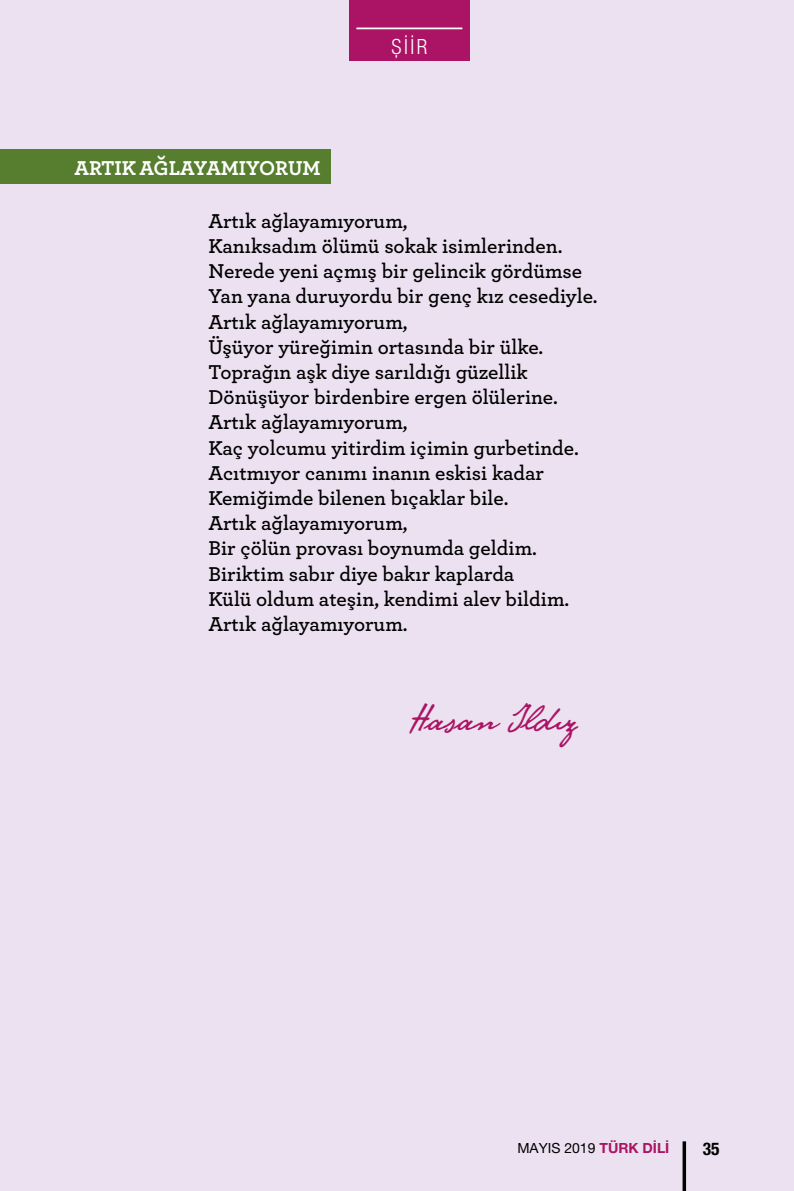
<style>
.page{position:relative;width:794px;height:1191px;background:#ece1f0}
.page>*{position:absolute;margin:0;border:0;box-sizing:border-box;transform-origin:0 0}
.t1{font:35px "Atatrk";color:#ab1464}
.t2{font:600 21px/25.2px "Archer";color:#000}
.t3{font:700 21px "Archer";color:#fff}
.t4{font:300 condensed 21px "Helvetica Neue LT Pro";color:#fff}
.t5{font:700 condensed 17.5px "Helvetica Neue LT Pro";color:#000}
.t6{font:14px "Helvetica Neue LT Pro";color:#000}
.s1{font-weight:700;color:#ab1464}
</style>
<div class="page">
<div style="left:349px;top:0;width:120px;height:61px;background:#ab1464"></div>
<hr style="left:356px;top:28px;width:106px;height:1px;background:#fff">
<svg style="left:682px;top:1141px;width:4px;height:50px"></svg>
<div style="left:0;top:149px;width:330px;height:35px;background:#577e2e"></div>
<p class="t3" style="left:74px;top:151px;width:248px">ARTIK AĞLAYAMIYORUM</p>
<p class="t4" style="left:391px;top:34px;width:37px">ŞİİR</p>
<p class="t2" style="left:208px;top:207px;width:391px">Artık ağlayamıyorum,<br>Kanıksadım ölümü sokak isimlerinden.<br>Nerede yeni açmış bir gelincik gördümse Yan yana duruyordu bir genç kız cesediyle.<br>Artık ağlayamıyorum,<br>Üşüyor yüreğimin ortasında bir ülke.<br>Toprağın aşk diye sarıldığı güzellik Dönüşüyor birdenbire ergen ölülerine.<br>Artık ağlayamıyorum,<br>Kaç yolcumu yitirdim içimin gurbetinde.<br>Acıtmıyor canımı inanın eskisi kadar Kemiğimde bilenen bıçaklar bile.<br>Artık ağlayamıyorum,<br>Bir çölün provası boynumda geldim.<br>Biriktim sabır diye bakır kaplarda<br>Külü oldum ateşin, kendimi alev bildim.<br>Artık ağlayamıyorum.</p>
<h1 class="t1" style="left:409px;top:697px;width:170px">Hasan Ildız</h1>
<p class="t6" style="left:517px;top:1139px;width:153px">MAYIS 2019 <span class="s1">TÜRK DİLİ</span></p>
<p class="t5" style="left:702px;top:1138px;width:18px">35</p>
</div>
